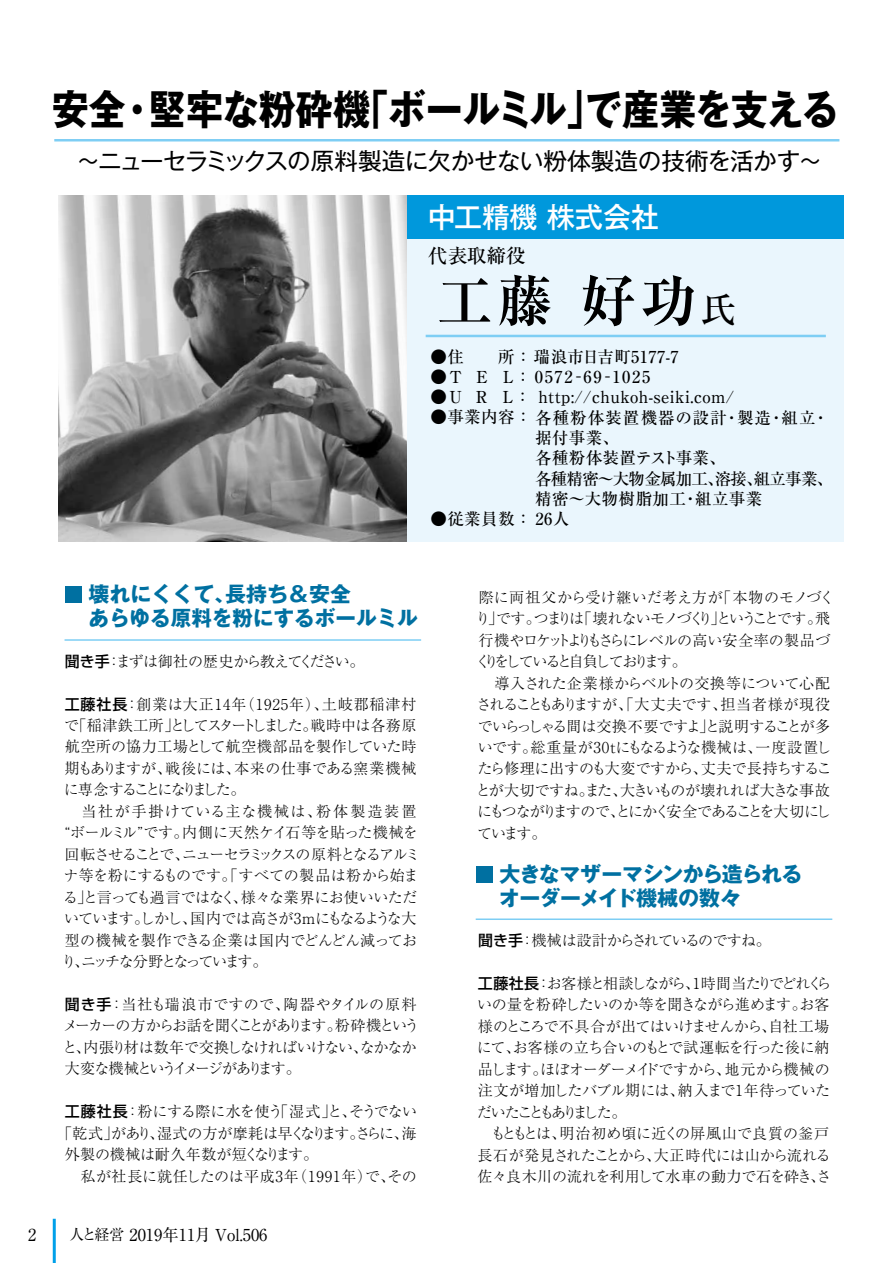
<style>
.page{position:relative;width:893px;height:1263px;background:#fff}
.page>*{position:absolute;margin:0;border:0;box-sizing:border-box;transform-origin:0 0}
.t1{font:700 55.95px "Ryumin Pr 5";color:#000}
.t2{font:700 41.25px "Gothic MB101 Pr 5";letter-spacing:-.01em;color:#000;scale:.9 1}
.t3{font:500 28.5px "Gothic MB101 Pr 5";color:#fff}
.t4{font:23.7px "Gothic MB101 Pr 5";letter-spacing:-.025em;color:#000}
.t5{font:700 21px/24px "Gothic MB101 Pr 5";color:#0070a1}
.t6{font:700 21px/24px "Gothic MB101 Pr 5";letter-spacing:-.035em;color:#0070a1}
.t7{font:500 19.5px "Ryumin Pr 5";color:#000}
.t8{font:500 16.5px/20.2px "Ryumin Pr 5";letter-spacing:.025em;color:#000}
.t9{font:500 16.5px "Ryumin Pr 5";letter-spacing:.065em;color:#000}
.t10{font:16.5px "Ryumin Pr 5";color:#000}
.t11{font:500 16.5px "Ryumin Pr 5";letter-spacing:.1em;color:#000}
.t12{font:300 15px/21.5px "Ryumin Pr 5";letter-spacing:-.04em;color:#000}
.t13{font:300 15px/21.5px "Ryumin Pr 5";letter-spacing:-.075em;color:#000}
.t14{font:300 15px "Ryumin Pr 5";letter-spacing:.035em;color:#000}
.t15{font:300 15px "Ryumin Pr 5";letter-spacing:-.08em;color:#000}
.t16{font:300 15px "Ryumin Pr 5";letter-spacing:-.005em;color:#000}
.s1{font-weight:500;font-size:35.4px}
.s2{font-family:"Shin Go Pr 5";font-weight:500}
.s3{font-size:15px}
</style>
<div class="page">
<hr style="left:53px;top:1219px;width:3px;height:44px;background:#00a0e9">
<div style="left:390px;top:195px;width:454px;height:347px;background:#eaf6fd"></div>
<div style="left:407px;top:195px;width:437px;height:44px;background:#0098dc"></div>
<hr style="left:54px;top:139px;width:785px;height:2px;background:#7ecef4">
<hr style="left:426px;top:335px;width:400px;height:2px;background:#7ecef4">
<div style="left:65px;top:587px;width:16px;height:16px;background:#0070a1"></div>
<hr style="left:65px;top:639px;width:356px;height:2px;background:#7ecef4">
<img style="left:58px;top:195px;width:349px;height:347px">
<div style="left:476px;top:867px;width:16px;height:16px;background:#0070a1"></div>
<hr style="left:476px;top:918px;width:356px;height:2px;background:#7ecef4">
<h2 class="t2" style="left:52px;top:75px;width:876px">安全・堅牢な粉砕機「ボールミル」で産業を支える</h2>
<h3 class="t4" style="left:76px;top:141px;width:747px">～ニューセラミックスの原料製造に欠かせない粉体製造の技術を活かす～</h3>
<h3 class="t3" style="left:428px;top:194px;width:233px">中工精機 株式会社</h3>
<h3 class="t7" style="left:428px;top:241px;width:99px">代表取締役</h3>
<h1 class="t1" style="left:437px;top:257px;width:301px">工藤 好功<span class="s1">氏</span></h1>
<p class="t8" style="left:430px;top:345px;width:250px">●住　　所：瑞浪市日吉町5177-7</p>
<p class="t11" style="left:430px;top:364px;width:221px">●Ｔ Ｅ Ｌ：0572－69－1025</p>
<p class="t8" style="left:430px;top:386px;width:305px">●ＵＲＬ： http://chukoh-seiki.com/</p>
<p class="t9" style="left:430px;top:405px;width:400px">●事業内容：各種粉体装置機器の設計・製造・組立・</p>
<p class="t8" style="left:535px;top:426px;width:300px">据付事業、<br>各種粉体装置テスト事業、<br>各種精密～大物金属加工、溶接、組立事業、精密～大物樹脂加工・組立事業</p>
<p class="t8" style="left:430px;top:507px;width:140px">●従業員数： 26人</p>
<h3 class="t5" style="left:88px;top:580px;width:331px">壊れにくくて、長持ち＆安全<br>あらゆる原料を粉にするボールミル</h3>
<p class="t15" style="left:65px;top:649px;width:301px"><span class="s2">聞き手</span>：まずは御社の歴史から教えてください。</p>
<p class="t12" style="left:62px;top:692px;width:360px"><span class="s2">工藤社長</span>：創業は大正14年（1925年）、土岐郡稲津村で「稲津鉄工所」としてスタートしました。戦時中は各務原航空所の協力工場として航空機部品を製作していた時期もありますが、戦後には、本来の仕事である窯業機械に専念することになりました。<br>　当社が手掛けている主な機械は、粉体製造装置“ボールミル”です。内側に天然ケイ石等を貼った機械を回転させることで、ニューセラミックスの原料となるアルミナ等を粉にするものです。「すべての製品は粉から始まる」と言っても過言ではなく、様々な業界にお使いいただいています。しかし、国内では高さが3mにもなるような大型の機械を製作できる企業は国内でどんどん減っており、ニッチな分野となっています。</p>
<p class="t13" style="left:62px;top:992px;width:359px"><span class="s2">聞き手</span>：当社も瑞浪市ですので、陶器やタイルの原料メーカーの方からお話を聞くことがあります。粉砕機というと、内張り材は数年で交換しなければいけない、なかなか大変な機械というイメージがあります。</p>
<p class="t12" style="left:65px;top:1100px;width:354px"><span class="s2">工藤社長</span>：粉にする際に水を使う「湿式」と、そうでない</p>
<p class="t12" style="left:57px;top:1121px;width:361px">「乾式」があり、湿式の方が摩耗は早くなります。さらに、海</p>
<p class="t16" style="left:65px;top:1143px;width:255px">外製の機械は耐久年数が短くなります。</p>
<p class="t14" style="left:65px;top:1164px;width:354px">　私が社長に就任したのは平成3年（1991年）で、その</p>
<p class="t10" style="left:28px;top:1221px;width:10px">2</p>
<p class="t10" style="left:69px;top:1221px;width:200px"><span class="s3">人と経営</span> 2019年11月 Vol.506</p>
<p class="t12" style="left:475px;top:585px;width:360px">際に両祖父から受け継いだ考え方が「本物のモノづくり」です。つまりは「壊れないモノづくり」ということです。飛行機やロケットよりもさらにレベルの高い安全率の製品づくりをしていると自負しております。<br>　導入された企業様からベルトの交換等について心配されることもありますが、「大丈夫です、担当者様が現役でいらっしゃる間は交換不要ですよ」と説明することが多いです。総重量が30tにもなるような機械は、一度設置したら修理に出すのも大変ですから、丈夫で長持ちすることが大切ですね。また、大きいものが壊れれば大きな事故にもつながりますので、とにかく安全であることを大切にしています。</p>
<h3 class="t6" style="left:499px;top:860px;width:305px">大きなマザーマシンから造られるオーダーメイド機械の数々</h3>
<p class="t12" style="left:478px;top:928px;width:294px"><span class="s2">聞き手</span>：機械は設計からされているのですね。</p>
<p class="t12" style="left:477px;top:971px;width:356px"><span class="s2">工藤社長</span>：お客様と相談しながら、1時間当たりでどれくらいの量を粉砕したいのか等を聞きながら進めます。お客様のところで不具合が出てはいけませんから、自社工場にて、お客様の立ち合いのもとで試運転を行った後に納品します。ほぼオーダーメイドですから、地元から機械の注文が増加したバブル期には、納入まで1年待っていただいたこともありました。<br>　もともとは、明治初め頃に近くの屏風山で良質の釜戸長石が発見されたことから、大正時代には山から流れる佐々良木川の流れを利用して水車の動力で石を砕き、さ</p>
</div>
